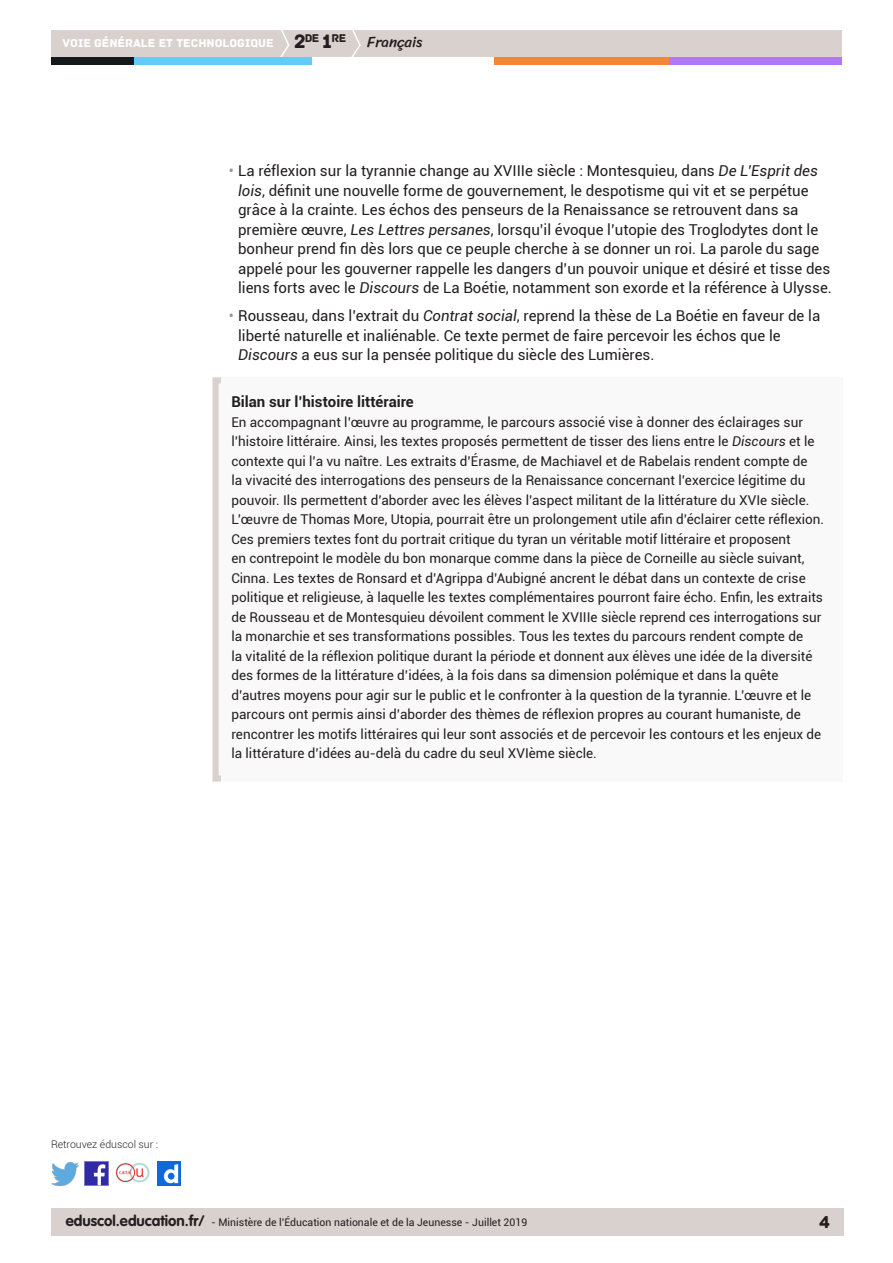
<style>
.page{position:relative;width:893px;height:1263px;background:#fff}
.page>*{position:absolute;margin:0;border:0;box-sizing:border-box;transform-origin:0 0}
.t1{font:18px "Archive";color:#231f20}
.t2{font:15px/19.5px "Roboto";color:#231f20}
._08_Titre_encadré{font:700 15px "Roboto";color:#231f20}
.t3{font:15px "Sriracha";color:#231f20}
._08_txt_encadré{font:13.5px/19.5px "Roboto";color:#231f20}
.t4{font:12px "Archive";color:#fff}
.t5{font:11.85px "Archive";color:#231f20}
.t6{font:10.5px "Roboto";color:#231f20}
.t7{font:300 10.5px "Roboto";color:#231f20}
.s1{font-size:20.4px}
.s2{color:#939598}
.s3{font-style:italic}
.s4{font-family:"VAG Rounded Std";font-weight:700;font-size:15px}
</style>
<div class="page">
<div style="left:51px;top:1209px;width:792px;height:27px;background:#d8d1ce"></div>
<img style="left:85px;top:1162px;width:23px;height:23px">
<img style="left:51px;top:1163px;width:28px;height:22px">
<img style="left:158px;top:1162px;width:22px;height:23px">
<img style="left:115px;top:1162px;width:35px;height:21px">
<div style="left:51px;top:30px;width:791px;height:27px;background:#d8d1ce"></div>
<svg style="left:280px;top:30px;width:10px;height:27px"></svg>
<svg style="left:351px;top:30px;width:10px;height:27px"></svg>
<div style="left:133px;top:57px;width:179px;height:8px;background:#5fcdf5"></div>
<div style="left:51px;top:57px;width:82px;height:8px;background:#141a1c"></div>
<div style="left:667px;top:57px;width:175px;height:8px;background:#b078f2"></div>
<div style="left:494px;top:57px;width:175px;height:8px;background:#f48437"></div>
<div style="left:213px;top:377px;width:630px;height:404px;background:#faf9f9"></div>
<div style="left:213px;top:377px;width:630px;height:404px;border:6px solid #d8d1ce"></div>
<p class="t5" style="left:294px;top:31px;width:54px"><span class="s1">2</span>DE <span class="s1">1</span>RE</p>
<p class="t4" style="left:63px;top:36px;width:212px">VOIE GÉNÉRALE ET TECHNOLOGIQUE</p>
<p class="t3" style="left:367px;top:33px;width:57px">Français</p>
<p class="t2" style="left:238px;top:160px;width:595px;text-indent:-9px"><span class="s2">•</span> La réflexion sur la tyrannie change au XVIIIe siècle : Montesquieu, dans <span class="s3">De L’Esprit des lois</span>, définit une nouvelle forme de gouvernement, le despotisme qui vit et se perpétue grâce à la crainte. Les échos des penseurs de la Renaissance se retrouvent dans sa première œuvre, <span class="s3">Les Lettres persanes</span>, lorsqu’il évoque l’utopie des Troglodytes dont le bonheur prend fin dès lors que ce peuple cherche à se donner un roi. La parole du sage appelé pour les gouverner rappelle les dangers d’un pouvoir unique et désiré et tisse des liens forts avec le <span class="s3">Discours</span> de La Boétie, notamment son exorde et la référence à Ulysse.</p>
<p class="t2" style="left:238px;top:305px;width:584px;text-indent:-9px"><span class="s2">•</span> Rousseau, dans l’extrait du <span class="s3">Contrat social</span>, reprend la thèse de La Boétie en faveur de la liberté naturelle et inaliénable. Ce texte permet de faire percevoir les échos que le<br><span class="s3">Discours</span> a eus sur la pensée politique du siècle des Lumières.</p>
<p class="_08_Titre_encadré" style="left:231px;top:391px;width:184px">Bilan sur l’histoire littéraire</p>
<p class="_08_txt_encadré" style="left:231px;top:412px;width:594px">En accompagnant l’œuvre au programme, le parcours associé vise à donner des éclairages sur l’histoire littéraire. Ainsi, les textes proposés permettent de tisser des liens entre le <span class="s3">Discours</span> et le contexte qui l’a vu naître. Les extraits d’Érasme, de Machiavel et de Rabelais rendent compte de<br>la vivacité des interrogations des penseurs de la Renaissance concernant l’exercice légitime du pouvoir. Ils permettent d’aborder avec les élèves l’aspect militant de la littérature du XVIe siècle.<br>L’œuvre de Thomas More, Utopia, pourrait être un prolongement utile afin d’éclairer cette réflexion.<br>Ces premiers textes font du portrait critique du tyran un véritable motif littéraire et proposent<br>en contrepoint le modèle du bon monarque comme dans la pièce de Corneille au siècle suivant, Cinna. Les textes de Ronsard et d’Agrippa d’Aubigné ancrent le débat dans un contexte de crise politique et religieuse, à laquelle les textes complémentaires pourront faire écho. Enfin, les extraits de Rousseau et de Montesquieu dévoilent comment le XVIIIe siècle reprend ces interrogations sur la monarchie et ses transformations possibles. Tous les textes du parcours rendent compte de<br>la vitalité de la réflexion politique durant la période et donnent aux élèves une idée de la diversité des formes de la littérature d’idées, à la fois dans sa dimension polémique et dans la quête d’autres moyens pour agir sur le public et le confronter à la question de la tyrannie. L’œuvre et le parcours ont permis ainsi d’aborder des thèmes de réflexion propres au courant humaniste, de rencontrer les motifs littéraires qui leur sont associés et de percevoir les contours et les enjeux de la littérature d’idées au-delà du cadre du seul XVIème siècle.</p>
<p class="t7" style="left:51px;top:1137px;width:109px">Retrouvez éduscol sur :</p>
<p class="t6" style="left:66px;top:1215px;width:463px"><span class="s4">eduscol.education.fr/</span> - Ministère de l’Éducation nationale et de la Jeunesse - Juillet 2019</p>
<h1 class="t1" style="left:819px;top:1211px;width:13px">4</h1>
</div>
